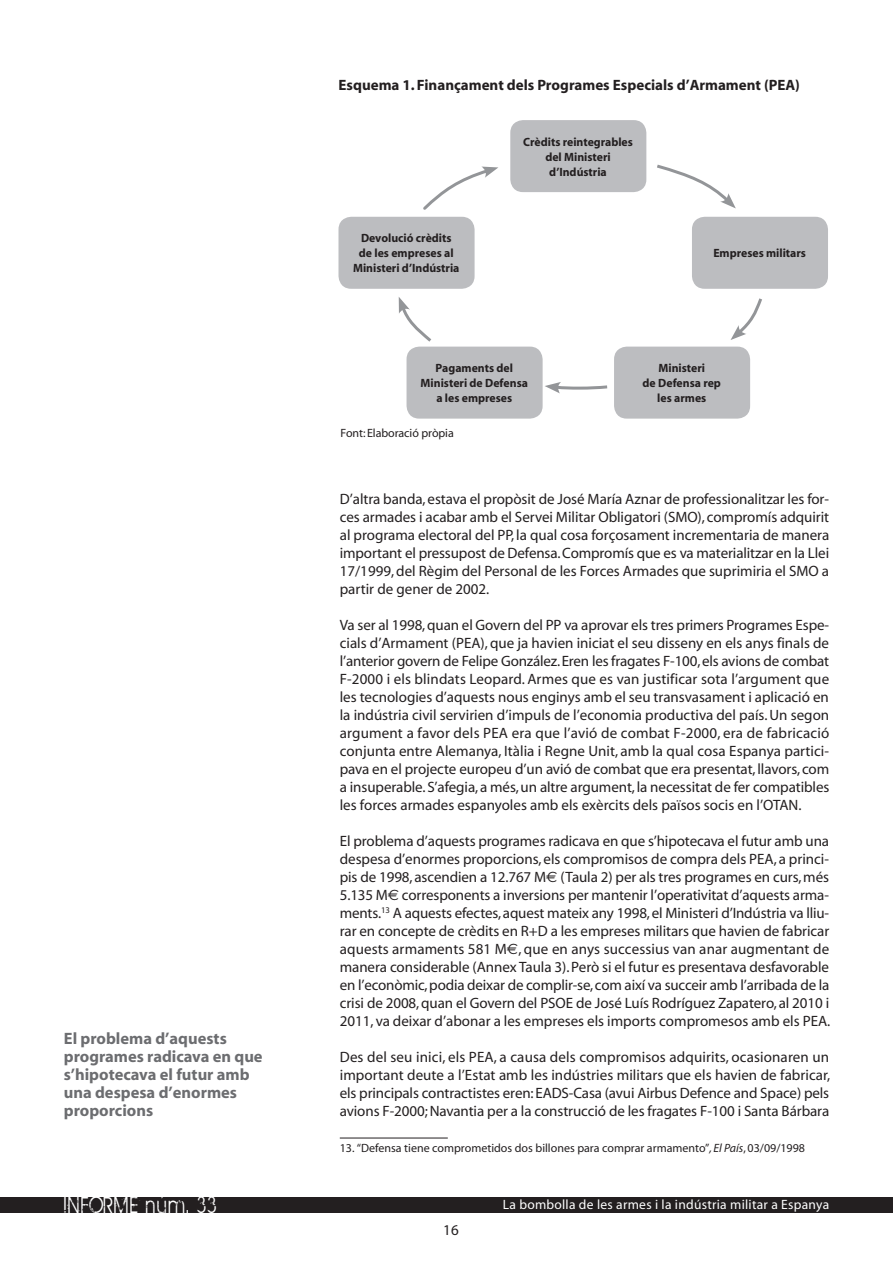
<style>
.page{position:relative;width:893px;height:1263px;background:#fff}
.page>*{position:absolute;margin:0;border:0;box-sizing:border-box;transform-origin:0 0}
.t1{font:25.2px "BIRTHOFAHERO";letter-spacing:.1em;color:#fff;scale:.83 1}
.t2{font:700 16.5px/18px "Myriad";color:#6c6d70}
.t3{font:15px/18px "Myriad";letter-spacing:-.005em;color:#231f20;text-align:justify}
.t4{font:700 15px "Myriad";color:#231f20}
.t5{font:13.5px "Myriad";letter-spacing:.02em;color:#fff}
.t6{font:700 12px/15px "Myriad";color:#231f20;text-align:center}
.t7{font:12px "Myriad";color:#231f20}
.s1{font-family:"Euro Sans"}
.s2{font-style:italic}
</style>
<div class="page">
<div style="left:0;top:1197px;width:893px;height:16px;background:#231f20"></div>
<hr style="left:340px;top:1138px;width:108px;height:1px;background:#231f20">
<div style="left:510px;top:120px;width:136px;height:72px;background:#bcbdc0;border-radius:13px"></div>
<div style="left:692px;top:217px;width:136px;height:72px;background:#bcbdc0;border-radius:13px"></div>
<div style="left:614px;top:347px;width:136px;height:72px;background:#bcbdc0;border-radius:13px"></div>
<div style="left:407px;top:347px;width:136px;height:72px;background:#bcbdc0;border-radius:13px"></div>
<div style="left:338px;top:217px;width:137px;height:72px;background:#bcbdc0;border-radius:13px"></div>
<svg style="left:399px;top:297px;width:33px;height:45px"></svg>
<svg style="left:423px;top:167px;width:75px;height:43px"></svg>
<svg style="left:657px;top:164px;width:79px;height:44px"></svg>
<svg style="left:730px;top:298px;width:32px;height:42px"></svg>
<svg style="left:545px;top:382px;width:63px;height:11px"></svg>
<p class="t4" style="left:338px;top:77px;width:463px">Esquema 1. Finançament dels Programes Especials d’Armament (PEA)</p>
<p class="t6" style="left:353px;top:231px;width:108px">Devolució crèdits de les empreses al<br>Ministeri d’Indústria</p>
<p class="t6" style="left:523px;top:134px;width:111px">Crèdits reintegrables del Ministeri d’Indústria</p>
<p class="t6" style="left:713px;top:246px;width:94px">Empreses militars</p>
<p class="t6" style="left:421px;top:361px;width:109px">Pagaments del<br>Ministeri de Defensa a les empreses</p>
<p class="t7" style="left:341px;top:427px;width:115px">Font: Elaboració pròpia</p>
<p class="t6" style="left:643px;top:361px;width:80px">Ministeri<br>de Defensa rep les armes</p>
<p class="t2" style="left:64px;top:1030px;width:200px">El problema d’aquests programes radicava en que s’hipotecava el futur amb una despesa d’enormes proporcions</p>
<p class="t3" style="left:340px;top:491px;width:491px">D’altra banda, estava el propòsit de José María Aznar de professionalitzar les for&shy;ces armades i acabar amb el Servei Militar Obligatori (SMO</p>
<p class="t3" style="left:340px;top:509px;width:491px;text-indent:358px">), compromís adquirit al programa electoral del PP, la qual cosa forçosament incrementaria de manera important el pressupost de Defensa. Compromís que es va materialitzar en la Llei 17/1999, del Règim del Personal de les Forces Armades que suprimiria el SMO</p>
<p class="t3" style="left:822px;top:563px;width:9px">a</p>
<p class="t3" style="left:340px;top:581px;width:151px">partir de gener de 2002.</p>
<p class="t3" style="left:340px;top:617px;width:491px">Va ser al 1998, quan el Govern del PP va aprovar els tres primers Programes Espe&shy;cials d’Armament (PEA), que ja havien iniciat el seu disseny en els anys finals de l’anterior govern de Felipe González. Eren les fragates F-100, els avions de combat F-2000 i els blindats Leopard. Armes que es van justificar sota l’argument que les tecnologies d’aquests nous enginys amb el seu transvasament i aplicació en la indústria civil servirien d’impuls de l’economia productiva del país. Un segon argument a favor dels PEA</p>
<p class="t3" style="left:340px;top:725px;width:491px;text-indent:172px">era que l’avió de combat F-2000, era de fabricació conjunta entre Alemanya, Itàlia i Regne Unit, amb la qual cosa Espanya partici&shy;pava en el projecte europeu d’un avió de combat que era presentat, llavors, com a insuperable. S’afegia, a més, un altre argument, la necessitat de fer compatibles les forces armades espanyoles amb els exèrcits dels països socis en l’OTAN</p>
<p class="t3" style="left:798px;top:797px;width:5px">.</p>
<p class="t3" style="left:340px;top:833px;width:491px">El problema d’aquests programes radicava en que s’hipotecava el futur amb una despesa d’enormes proporcions, els compromisos de compra dels PEA, a princi&shy;pis de 1998, ascendien a 12.767 M<span class="s1">€</span> (Taula 2) per als tres programes en curs, més 5.135 M<span class="s1">€</span> corresponents a inversions per mantenir l’operativitat d’aquests arma&shy;ments.<sup>13</sup> A aquests efectes, aquest mateix any 1998, el Ministeri d’Indústria va lliu&shy;rar en concepte de crèdits en R+D a les empreses militars que havien de fabricar aquests armaments 581 M<span class="s1">€</span>, que en anys successius van anar augmentant de manera considerable (Annex Taula 3). Però si el futur es presentava desfavorable en l’econòmic, podia deixar de complir-se, com així va succeir amb l’arribada de la crisi de 2008, quan el Govern del PSOE</p>
<p class="t3" style="left:340px;top:995px;width:492px;text-align:right">de José Luís Rodríguez Zapatero, al 2010 i<br>2011, va deixar d’abonar a les empreses els imports compromesos amb els PEA.</p>
<p class="t3" style="left:340px;top:1049px;width:492px">Des del seu inici, els PEA, a causa dels compromisos adquirits, ocasionaren un important deute a l’Estat amb les indústries militars que els havien de fabricar, els principals contractistes eren: EADS</p>
<p class="t3" style="left:340px;top:1085px;width:491px;text-align:right">-Casa (avui Airbus Defence and Space) pels<br>avions F-2000; Navantia per a la construcció de les fragates F-100 i Santa Bárbara</p>
<p class="t7" style="left:340px;top:1142px;width:467px">13. “Defensa tiene comprometidos dos billones para comprar armamento”<span class="s2">, El País</span>, 03/09/1998</p>
<h1 class="t1" style="left:64px;top:1191px;width:185px">INFORME núm. 33</h1>
<p class="t5" style="left:503px;top:1198px;width:328px">La bombolla de les armes i la indústria militar a Espanya</p>
<p class="t3" style="left:443px;top:1222px;width:17px">16</p>
</div>
